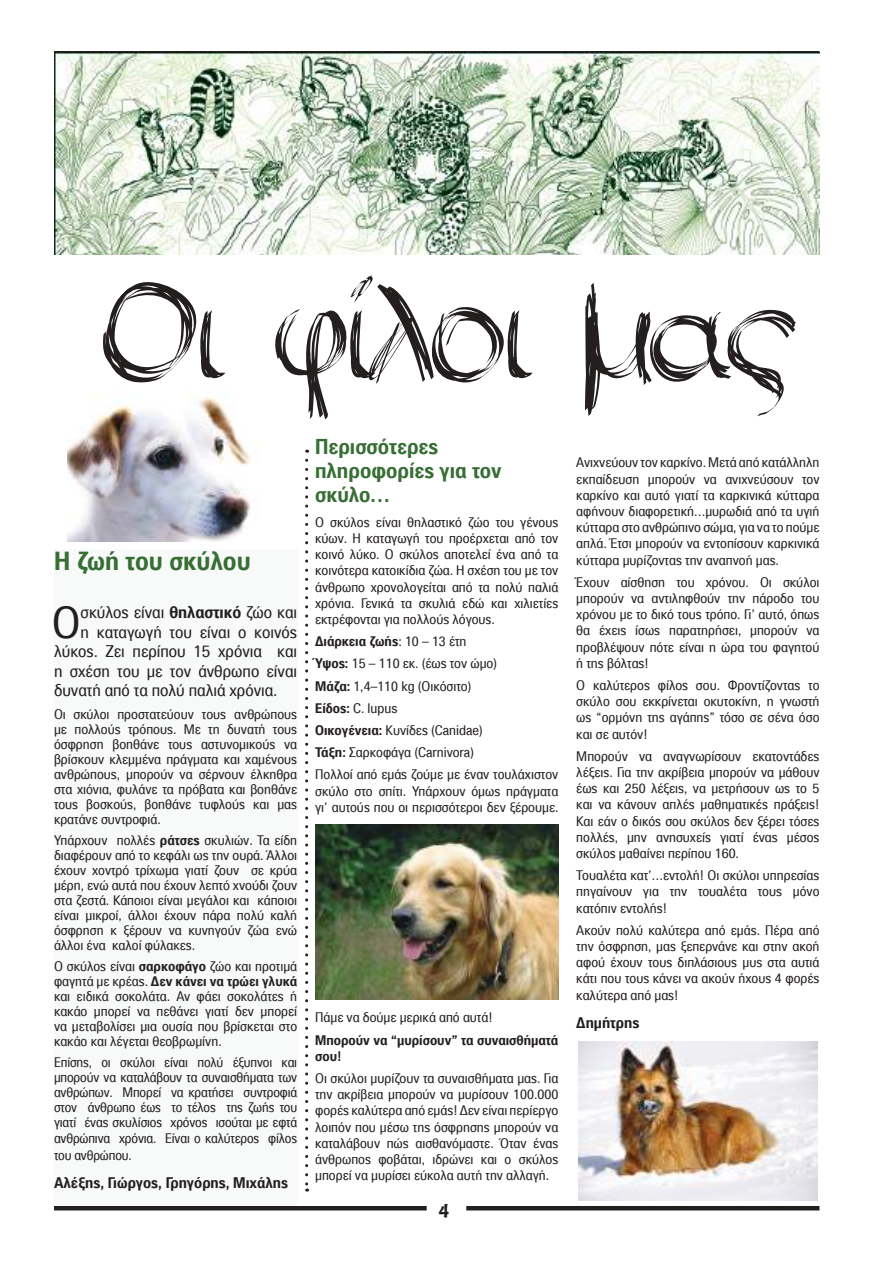
<style>
.page{position:relative;width:893px;height:1263px;background:#fff}
.page>*{position:absolute;margin:0;border:0;box-sizing:border-box;transform-origin:0 0}
.t1{font:177px "Aka Acid GR Ghost Story";letter-spacing:-.02em;color:#241f1f}
.t2{font:43.65px "PF Paperback";color:#241f1f}
.t3{font:700 25.5px "PF Paperback";color:#376e34}
.t4{font:700 21px/24px "PF Paperback";color:#376e34}
.t5{font:700 18px "PF Armonia";color:#241f1f}
.t6{font:16.5px "PF Paperback";color:#241f1f}
.t7{font:700 15px "PF Paperback";color:#241f1f}
.t8{font:13.5px/16.2px "PF Paperback";color:#241f1f;text-align:justify}
.t9{font:13.5px/15px "PF Paperback";color:#241f1f;text-align:justify;scale:.96 1}
.t10{font:700 13.5px/16.2px "PF Paperback";color:#241f1f}
.s1{font-weight:700}
</style>
<div class="page">
<hr style="left:466px;top:1206px;width:353px;height:4px;background:#241f1f">
<svg style="left:54px;top:51px;width:765px;height:2px;background:#1a201a"></svg>
<hr style="left:54px;top:1206px;width:373px;height:4px;background:#241f1f">
<img style="left:315px;top:825px;width:243px;height:174px">
<img style="left:578px;top:1042px;width:239px;height:158px">
<img style="left:54px;top:53px;width:765px;height:202px">
<div style="left:54px;top:550px;width:243px;height:656px;background:#f7faf8"></div>
<img style="left:67px;top:396px;width:192px;height:146px">
<svg style="left:305px;top:460px;width:3px;height:731px"></svg>
<h1 class="t1" style="left:104px;top:246px;width:694px">Οι φίλοι μας</h1>
<h3 class="t3" style="left:54px;top:545px;width:198px">Η ζωή του σκύλου</h3>
<h2 class="t2" style="left:52px;top:596px;width:30px">O</h2>
<p class="t6" style="left:81px;top:602px;width:218px">σκύλος είναι <span class="s1">θηλαστικό</span> ζώο και</p>
<p class="t6" style="left:81px;top:622px;width:218px">η καταγωγή του είναι ο κοινός</p>
<p class="t6" style="left:54px;top:641px;width:245px">λύκος. Ζει περίπου 15 χρόνια και</p>
<p class="t6" style="left:54px;top:661px;width:245px">η σχέση του με τον άνθρωπο είναι</p>
<p class="t6" style="left:54px;top:680px;width:225px">δυνατή από τα πολύ παλιά χρόνια.</p>
<p class="t8" style="left:54px;top:706px;width:245px;line-height:15px">Οι σκύλοι προστατεύουν τους ανθρώπους με πολλούς τρόπους. Με τη δυνατή τους όσφρηση βοηθάνε τους αστυνομικούς να βρίσκουν κλεμμένα πράγματα και χαμένους ανθρώπους, μπορούν να σέρνουν έλκηθρα στα χιόνια, φυλάνε τα πρόβατα και βοηθάνε τους βοσκούς, βοηθάνε τυφλούς και μας κρατάνε συντροφιά.</p>
<p class="t8" style="left:54px;top:832px;width:245px;line-height:15px">Υπάρχουν πολλές <span class="s1">ράτσες</span> σκυλιών. Τα είδη διαφέρουν από το κεφάλι ως την ουρά. Άλλοι έχουν χοντρό τρίχωμα γιατί ζουν σε κρύα μέρη, ενώ αυτά που έχουν λεπτό χνούδι ζουν στα ζεστά. Κάποιοι είναι μεγάλοι και κάποιοι είναι μικροί, άλλοι έχουν πάρα πολύ καλή όσφρηση κ ξέρουν να κυνηγούν ζώα ενώ άλλοι ένα καλοί φύλακες.</p>
<p class="t8" style="left:54px;top:958px;width:245px;line-height:15px">Ο σκύλος είναι <span class="s1">σαρκοφάγο</span> ζώο και προτιμά φαγητά με κρέας. <span class="s1">Δεν κάνει να τρώει γλυκά </span>και ειδικά σοκολάτα. Αν φάει σοκολάτες ή κακάο μπορεί να πεθάνει γιατί δεν μπορεί να μεταβολίσει μια ουσία που βρίσκεται στο κακάο και λέγεται θεοβρωμίνη.</p>
<p class="t9" style="left:54px;top:1054px;width:255px">Επίσης, οι σκύλοι είναι πολύ έξυπνοι και μπορούν να καταλάβουν τα συναισθήματα των ανθρώπων. Μπορεί να κρατήσει συντροφιά στον άνθρωπο έως το τέλος της ζωής του γιατί ένας σκυλίσιος χρόνος ισούται με εφτά</p>
<p class="t9" style="left:54px;top:1130px;width:255px;line-height:16.5px">ανθρώπινα χρόνια. Είναι ο καλύτερος φίλος του ανθρώπου.</p>
<p class="t7" style="left:54px;top:1173px;width:236px">Αλέξης, Γιώργος, Γρηγόρης, Μιχάλης</p>
<h3 class="t4" style="left:315px;top:433px;width:188px">Περισσότερες πληροφορίες για τον σκύλο…</h3>
<p class="t8" style="left:315px;top:514px;width:245px">Ο σκύλος είναι θηλαστικό ζώο του γένους κύων. Η καταγωγή του προέρχεται από τον κοινό λύκο. Ο σκύλος αποτελεί ένα από τα κοινότερα κατοικίδια ζώα. Η σχέση του με τον άνθρωπο χρονολογείται από τα πολύ παλιά χρόνια. Γενικά τα σκυλιά εδώ και χιλιετίες εκτρέφονται για πολλούς λόγους.</p>
<p class="t8" style="left:315px;top:630px;width:245px;line-height:22.2px;text-align:left"><span class="s1">Διάρκεια ζωής</span>: 10 – 13 έτη<br><span class="s1">Ύψος:</span> 15 – 110 εκ. (έως τον ώμο)<br><span class="s1">Μάζα:</span> 1,4–110 kg (Οικόσιτο)<br><span class="s1">Είδος:</span> C. lupus<br><span class="s1">Οικογένεια:</span> Κυνίδες (Canidae)<br><span class="s1">Τάξη:</span> Σαρκοφάγα (Carnivora)<br>Πολλοί από εμάς ζούμε με έναν τουλάχιστον</p>
<p class="t8" style="left:315px;top:782px;width:245px">σκύλο στο σπίτι. Υπάρχουν όμως πράγματα γι’ αυτούς που οι περισσότεροι δεν ξέρουμε.</p>
<p class="t8" style="left:315px;top:1009px;width:179px">Πάμε να δούμε μερικά από αυτά!</p>
<p class="t10" style="left:315px;top:1031px;width:245px">Μπορούν να “μυρίσουν” τα συναισθήματά σου!</p>
<p class="t8" style="left:315px;top:1070px;width:245px">Οι σκύλοι μυρίζουν τα συναισθήματα μας. Για την ακρίβεια μπορούν να μυρίσουν 100.000 φορές καλύτερα από εμάς! Δεν είναι περίεργο λοιπόν που μέσω της όσφρησης μπορούν να καταλάβουν πώς αισθανόμαστε. Όταν ένας άνθρωπος φοβάται, ιδρώνει και ο σκύλος μπορεί να μυρίσει εύκολα αυτή την αλλαγή.</p>
<h3 class="t5" style="left:439px;top:1196px;width:12px">4</h3>
<p class="t8" style="left:576px;top:454px;width:245px">Ανιχνεύουν τον καρκίνο. Μετά από κατάλληλη εκπαίδευση μπορούν να ανιχνεύσουν τον καρκίνο και αυτό γιατί τα καρκινικά κύτταρα αφήνουν διαφορετική…μυρωδιά από τα υγιή κύτταρα στο ανθρώπινο σώμα, για να το πούμε απλά. Έτσι μπορούν να εντοπίσουν καρκινικά κύτταρα μυρίζοντας την αναπνοή μας.</p>
<p class="t8" style="left:576px;top:574px;width:245px">Έχουν αίσθηση του χρόνου. Οι σκύλοι μπορούν να αντιληφθούν την πάροδο του χρόνου με το δικό τους τρόπο. Γι’ αυτό, όπως θα έχεις ίσως παρατηρήσει, μπορούν να προβλέψουν πότε είναι η ώρα του φαγητού ή της βόλτας!</p>
<p class="t8" style="left:576px;top:677px;width:245px">Ο καλύτερος φίλος σου. Φροντίζοντας το σκύλο σου εκκρίνεται οκυτοκίνη, η γνωστή ως “ορμόνη της αγάπης” τόσο σε σένα όσο και σε αυτόν!</p>
<p class="t8" style="left:576px;top:748px;width:245px">Μπορούν να αναγνωρίσουν εκατοντάδες λέξεις. Για την ακρίβεια μπορούν να μάθουν έως και 250 λέξεις, να μετρήσουν ως το 5 και να κάνουν απλές μαθηματικές πράξεις!<br>Και εάν ο δικός σου σκύλος δεν ξέρει τόσες πολλές, μην ανησυχείς γιατί ένας μέσος σκύλος μαθαίνει περίπου 160.</p>
<p class="t8" style="left:576px;top:867px;width:245px">Τουαλέτα κατ’…εντολή! Οι σκύλοι υπηρεσίας πηγαίνουν για την τουαλέτα τους μόνο κατόπιν εντολής!</p>
<p class="t8" style="left:576px;top:922px;width:245px">Ακούν πολύ καλύτερα από εμάς. Πέρα από την όσφρηση, μας ξεπερνάνε και στην ακοή αφού έχουν τους διπλάσιους μυς στα αυτιά κάτι που τους κάνει να ακούν ήχους 4 φορές καλύτερα από μας!</p>
<p class="t7" style="left:576px;top:1013px;width:65px">Δημήτρης</p>
</div>
